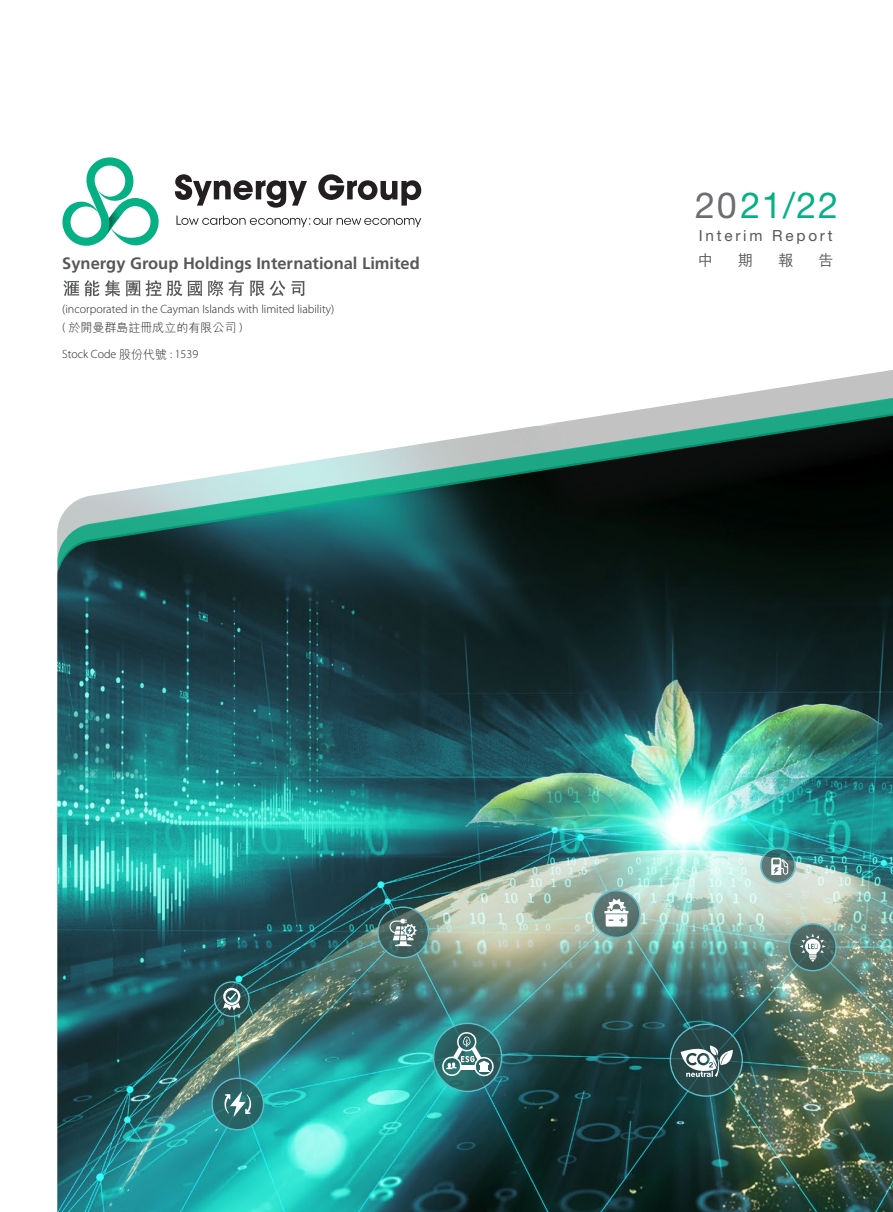
<style>
.page{position:relative;width:893px;height:1212px;background:#fff}
.page>*{position:absolute;margin:0;border:0;box-sizing:border-box;transform-origin:0 0}
.t1{font:36px "Helvetica Neue LT Std";letter-spacing:.04em;color:#05b085}
.t2{font:700 16.5px "Frutiger LT Std";color:#57585a}
.t3{font:15.3px "Helvetica Neue LT Std";letter-spacing:.18em;color:#57585a}
.t4{font:500 15.3px "M Hei HK";color:#57585a}
.t5{font:300 12px "Myriad Pro";color:#231f20}
.t6{font:300 12px "M Hei HK";color:#231f20}
.s1{font-family:"Myriad Pro"}
.s2{font-family:"M Hei HK"}
.s3{color:#6c6d70}
</style>
<div class="page">
<img style="left:57px;top:188px;width:836px;height:1024px">
<svg style="left:62px;top:157px;width:97px;height:92px"></svg>
<svg style="left:175px;top:174px;width:132px;height:34px"></svg>
<svg style="left:318px;top:174px;width:103px;height:32px"></svg>
<svg style="left:176px;top:216px;width:245px;height:11px"></svg>
<svg style="left:63px;top:280px;width:36px;height:13px"></svg>
<svg style="left:105px;top:280px;width:15px;height:13px"></svg>
<svg style="left:126px;top:280px;width:14px;height:13px"></svg>
<svg style="left:146px;top:280px;width:36px;height:13px"></svg>
<svg style="left:188px;top:281px;width:14px;height:12px"></svg>
<svg style="left:208px;top:280px;width:36px;height:13px"></svg>
<svg style="left:250px;top:280px;width:54px;height:13px"></svg>
<svg style="left:58px;top:293px;width:835px;height:539px"></svg>
<svg style="left:377px;top:906px;width:52px;height:52px;background:#5f817e"></svg>
<svg style="left:670px;top:1023px;width:73px;height:74px;background:#456869"></svg>
<svg style="left:211px;top:1077px;width:53px;height:53px;background:#3b8184"></svg>
<svg style="left:433px;top:1022px;width:69px;height:70px;background:#47898a"></svg>
<svg style="left:788px;top:923px;width:49px;height:48px;background:#6a8883"></svg>
<svg style="left:592px;top:890px;width:49px;height:48px;background:#8ba6a3"></svg>
<svg style="left:214px;top:981px;width:36px;height:36px"></svg>
<svg style="left:760px;top:848px;width:36px;height:35px"></svg>
<h2 class="t2" style="left:62px;top:253px;width:359px">Synergy Group Holdings International Limited</h2>
<p class="t5" style="left:62px;top:302px;width:274px">(incorporated in the Cayman Islands with limited liability)</p>
<p class="t6" style="left:62px;top:321px;width:182px"><span class="s1">(</span> 於開曼群島註冊成立的有限公司 <span class="s1">)</span></p>
<p class="t5" style="left:62px;top:347px;width:137px">Stock Code <span class="s2">股份代號</span> : 1539</p>
<h1 class="t1" style="left:695px;top:184px;width:144px"><span class="s3">20</span>21/22</h1>
<p class="t3" style="left:699px;top:227px;width:135px">Interim Report</p>
<p class="t4" style="left:698px;top:249px;width:17px">中</p>
<p class="t4" style="left:738px;top:249px;width:17px">期</p>
<p class="t4" style="left:778px;top:249px;width:17px">報</p>
<p class="t4" style="left:818px;top:249px;width:17px">告</p>
</div>
